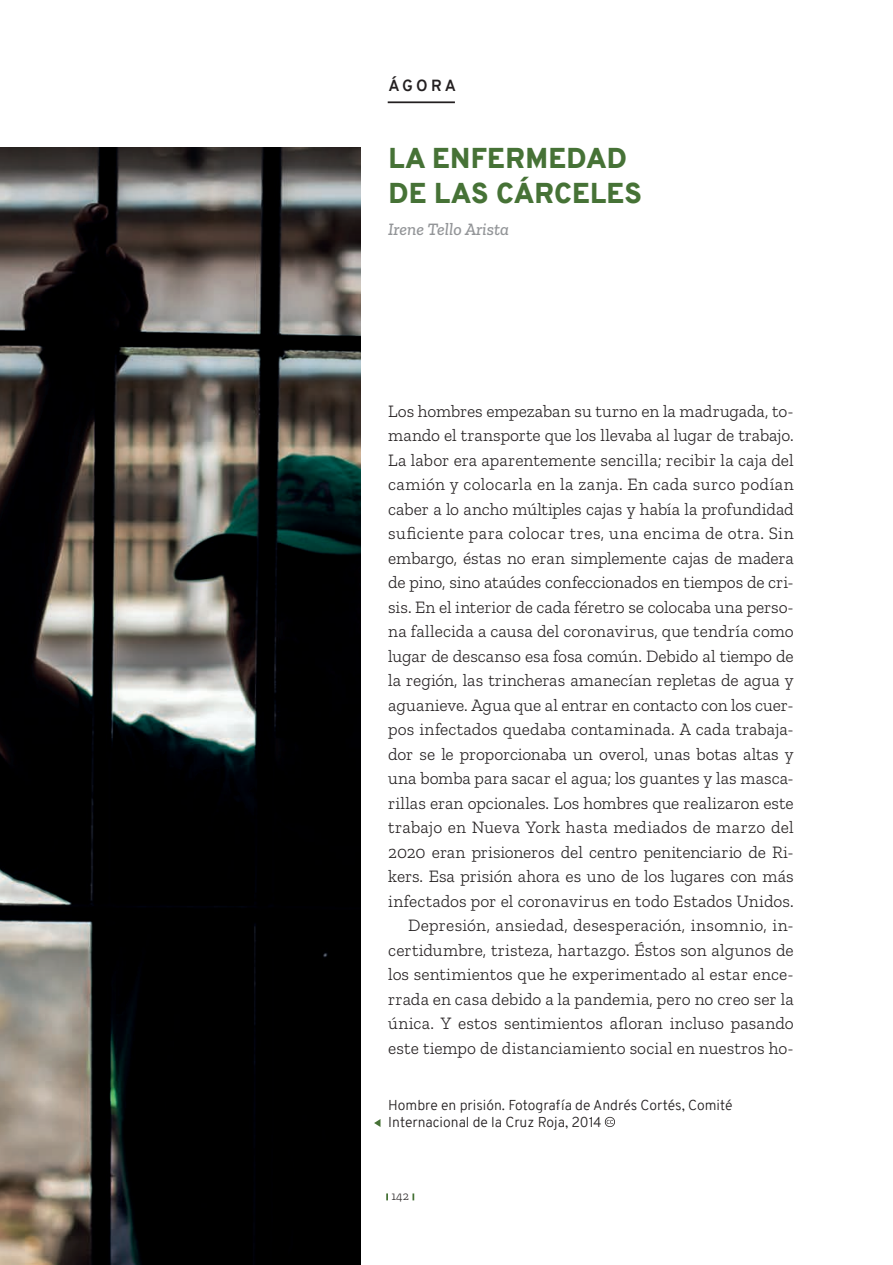
<style>
.page{position:relative;width:893px;height:1265px;background:#fff}
.page>*{position:absolute;margin:0;border:0;box-sizing:border-box;transform-origin:0 0}
.t1{font:900 28px/35px "Overpass";letter-spacing:.01em;color:#467236}
.t2{font:300 17.5px/24.5px "Zilla Slab";color:#231f20;text-align:right}
.t3{font:italic 500 17.5px "Zilla Slab";color:#939598}
.t4{font:700 15.75px "Overpass";letter-spacing:.2em;color:#231f20}
.t5{font:300 14px/16.8px "Overpass";color:#231f20}
.t6{font:300 12.25px "Zilla Slab";color:#231f20}
</style>
<div class="page">
<svg style="left:386px;top:1193px;width:2px;height:7px"></svg>
<svg style="left:412px;top:1193px;width:2px;height:7px"></svg>
<hr style="left:388px;top:101px;width:67px;height:2px;background:#231f20">
<img style="left:0;top:147px;width:360px;height:1118px">
<svg style="left:605px;top:1117px;width:10px;height:10px"></svg>
<svg style="left:374px;top:1119px;width:6px;height:8px"></svg>
<p class="t4" style="left:388px;top:76px;width:69px">ÁGORA</p>
<h1 class="t1" style="left:388px;top:141px;width:255px">LA ENFERMEDAD<br>DE LAS CÁRCELES</h1>
<p class="t3" style="left:388px;top:219px;width:122px">Irene Tello Arista</p>
<p class="t2" style="left:388px;top:399px;width:407px">Los hombres empezaban su turno en la madrugada, to&shy;mando el transporte que los llevaba al lugar de trabajo.<br>La labor era aparentemente sencilla; recibir la caja del camión y colocarla en la zanja. En cada surco podían caber a lo ancho múltiples cajas y había la profundidad suficiente para colocar tres, una encima de otra. Sin embargo, éstas no eran simplemente cajas de madera de pino, sino ataúdes confeccionados en tiempos de cri&shy;sis. En el interior de cada féretro se colocaba una perso&shy;na fallecida a causa del coronavirus, que tendría como lugar de descanso esa fosa común. Debido al tiempo de la región, las trincheras amanecían repletas de agua y aguanieve. Agua que al entrar en contacto con los cuer&shy;pos infectados quedaba contaminada. A cada trabaja&shy;dor se le proporcionaba un overol, unas botas altas y una bomba para sacar el agua; los guantes y las masca&shy;rillas eran opcionales. Los hombres que realizaron este trabajo en Nueva York hasta mediados de marzo del 2020 eran prisioneros del centro penitenciario de Ri&shy;kers. Esa prisión ahora es uno de los lugares con más infectados por el coronavirus en todo Estados Unidos.<br>Depresión, ansiedad, desesperación, insomnio, in&shy;certidumbre, tristeza, hartazgo. Éstos son algunos de los sentimientos que he experimentado al estar ence&shy;rrada en casa debido a la pandemia, pero no creo ser la única. Y estos sentimientos afloran incluso pasando este tiempo de distanciamiento social en nuestros ho-</p>
<p class="t5" style="left:388px;top:1097px;width:346px">Hombre en prisión. Fotografía de Andrés Cortés, Comité<br>Internacional de la Cruz Roja, 2014</p>
<p class="t6" style="left:392px;top:1190px;width:19px">142</p>
</div>
